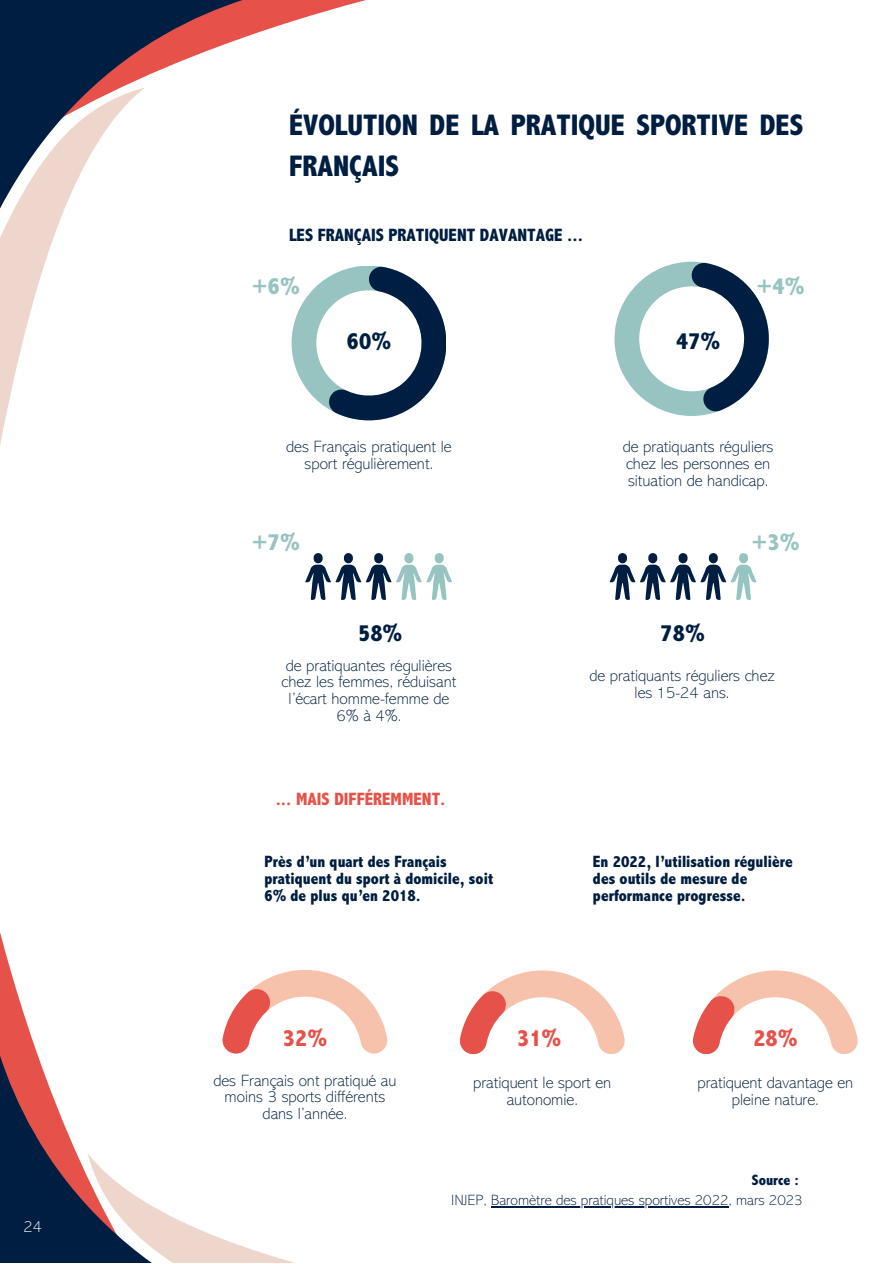
<style>
.page{position:relative;width:893px;height:1264px;background:#fff}
.page>*{position:absolute;margin:0;border:0;box-sizing:border-box;transform-origin:0 0}
.t1{font:800 condensed 30px/41.5px "Abadi MT Std";color:#001e41}
.t2{font:800 condensed 24px "Abadi MT Std";color:#001e41}
.t3{font:800 condensed 24px "Abadi MT Std";color:#97c4c1}
.t4{font:800 condensed 24px "Abadi MT Std";color:#e65149}
.t5{font:800 condensed 18px "Abadi MT Std";color:#001e41}
.t6{font:800 condensed 18px "Abadi MT Std";color:#e65149}
.t7{font:200 16.5px/16.8px "Abadi MT Std";color:#001e41;text-align:center}
.t8{font:800 condensed 16.5px/16.8px "Abadi MT Std";color:#001e41}
.t9{font:200 16.5px "Abadi MT Std";color:#fff}
.t10{font:200 15px "Abadi MT Std";color:#001e41}
.t11{font:800 condensed 15px "Abadi MT Std";color:#001e41}
</style>
<div class="page">
<svg style="left:242px;top:0;width:124px;height:38px"></svg>
<svg style="left:0;top:0;width:242px;height:87px;background:#55495e"></svg>
<svg style="left:0;top:87px;width:145px;height:358px"></svg>
<svg style="left:0;top:932px;width:38px;height:123px"></svg>
<svg style="left:0;top:1055px;width:87px;height:207px;fill:#001e41"></svg>
<svg style="left:87px;top:1153px;width:548px;height:109px"></svg>
<svg style="left:291px;top:266px;width:155px;height:154px"></svg>
<svg style="left:614px;top:262px;width:154px;height:154px"></svg>
<svg style="left:305px;top:553px;width:147px;height:47px"></svg>
<svg style="left:609px;top:553px;width:147px;height:47px"></svg>
<svg style="left:222px;top:970px;width:166px;height:83px"></svg>
<svg style="left:460px;top:970px;width:165px;height:84px"></svg>
<svg style="left:693px;top:970px;width:165px;height:84px"></svg>
<hr style="left:491px;top:1206px;width:237px;height:1px;background:#001e41">
<p class="t9" style="left:24px;top:1220px;width:20px">24</p>
<p class="t1" style="left:289px;top:107px;width:516px">ÉVOLUTION DE LA PRATIQUE SPORTIVE DES<br>FRANÇAIS</p>
<p class="t5" style="left:289px;top:228px;width:295px">LES FRANÇAIS PRATIQUENT DAVANTAGE ...</p>
<p class="t3" style="left:252px;top:278px;width:49px">+6%</p>
<p class="t3" style="left:756px;top:278px;width:49px">+4%</p>
<p class="t2" style="left:347px;top:332px;width:45px">60%</p>
<p class="t2" style="left:676px;top:332px;width:45px">47%</p>
<p class="t7" style="left:286px;top:439px;width:167px">des Français pratiquent le sport régulièrement.</p>
<p class="t7" style="left:622px;top:439px;width:152px;text-align:left">de pratiquants réguliers chez les personnes en situation de handicap.</p>
<p class="t3" style="left:252px;top:533px;width:49px">+7%</p>
<p class="t3" style="left:751px;top:533px;width:49px">+3%</p>
<p class="t2" style="left:358px;top:624px;width:45px">58%</p>
<p class="t7" style="left:281px;top:658px;width:176px">de pratiquantes régulières chez les femmes, réduisant l’écart homme-femme de<br>6% à 4%.</p>
<p class="t6" style="left:276px;top:792px;width:171px">... MAIS DIFFÉREMMENT.</p>
<p class="t2" style="left:660px;top:624px;width:45px">78%</p>
<p class="t7" style="left:589px;top:668px;width:187px">de pratiquants réguliers chez les 15-24 ans.</p>
<p class="t8" style="left:264px;top:854px;width:230px">Près d’un quart des Français pratiquent du sport à domicile, soit<br>6% de plus qu’en 2018.</p>
<p class="t8" style="left:593px;top:854px;width:201px">En 2022, l’utilisation régulière des outils de mesure de performance progresse.</p>
<p class="t4" style="left:283px;top:1029px;width:45px">32%</p>
<p class="t4" style="left:517px;top:1029px;width:45px">31%</p>
<p class="t4" style="left:753px;top:1029px;width:45px">28%</p>
<p class="t7" style="left:213px;top:1073px;width:184px">des Français ont pratiqué au moins 3 sports différents dans l’année.</p>
<p class="t7" style="left:473px;top:1075px;width:140px">pratiquent le sport en autonomie.</p>
<p class="t7" style="left:697px;top:1075px;width:157px">pratiquent davantage en pleine nature.</p>
<p class="t11" style="left:751px;top:1174px;width:48px">Source :</p>
<p class="t10" style="left:451px;top:1195px;width:353px">INJEP, Baromètre des pratiques sportives 2022, mars 2023</p>
</div>
